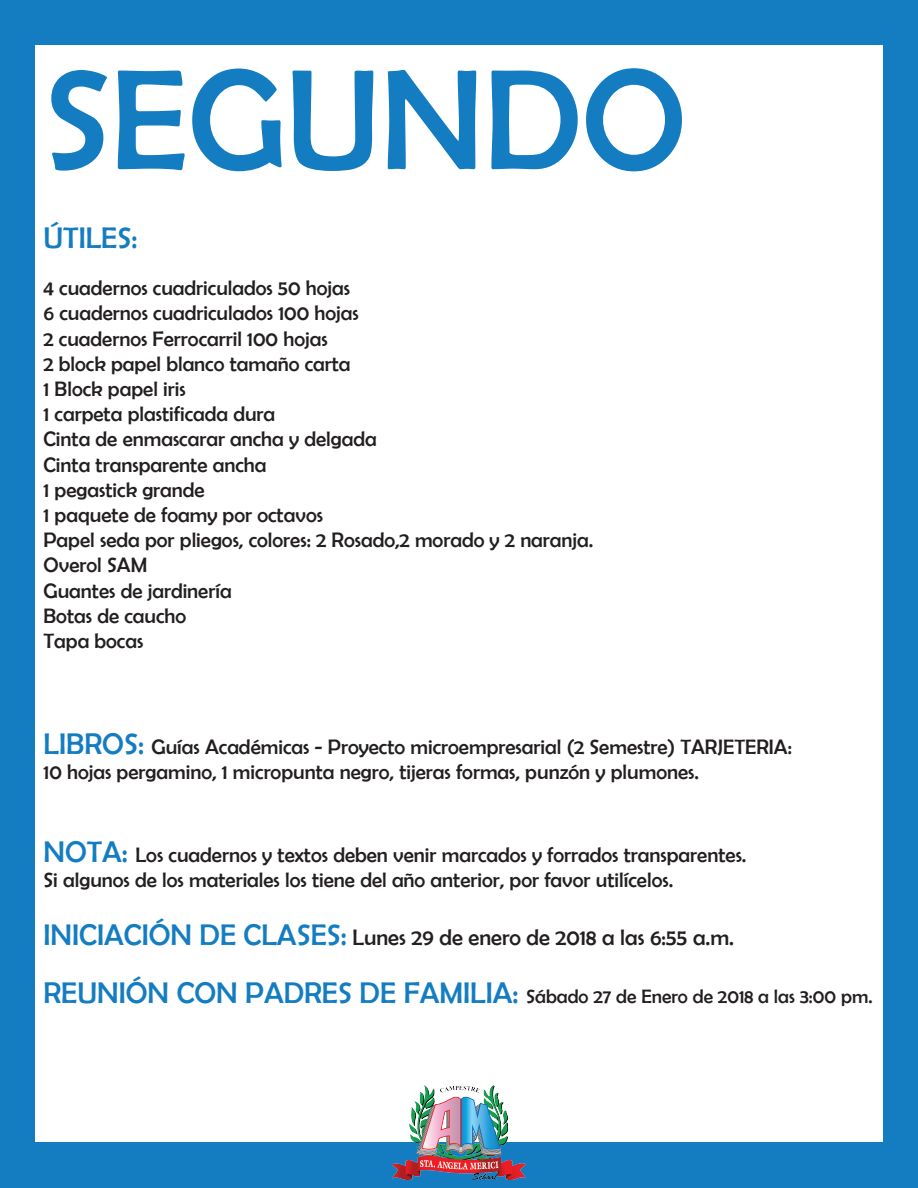
<style>
.page{position:relative;width:918px;height:1188px;background:#147dc2}
.page>*{position:absolute;margin:0;border:0;box-sizing:border-box;transform-origin:0 0}
.t1{font:144px "Berlin Sans FB";color:#147dc2}
.t2{font:30px "Berlin Sans FB";color:#147dc2}
.t3{font:22.5px "Berlin Sans FB";color:#231f20}
.t4{font:21px/25.2px "Berlin Sans FB";color:#231f20}
.t5{font:19.5px "Berlin Sans FB";color:#231f20}
.s1{font-size:30px;color:#147dc2}
</style>
<div class="page">
<div style="left:35px;top:46px;width:848px;height:1096px;background:#fff"></div>
<img style="left:391px;top:1085px;width:135px;height:95px">
<h1 class="t1" style="left:44px;top:40px;width:644px">SEGUNDO</h1>
<h2 class="t2" style="left:44px;top:222px;width:95px">ÚTILES:</h2>
<p class="t4" style="left:44px;top:275px;width:551px">4 cuadernos cuadriculados 50 hojas<br>6 cuadernos cuadriculados 100 hojas<br>2 cuadernos Ferrocarril 100 hojas<br>2 block papel blanco tamaño carta<br>1 Block papel iris<br>1 carpeta plastificada dura<br>Cinta de enmascarar ancha y delgada<br>Cinta transparente ancha<br>1 pegastick grande<br>1 paquete de foamy por octavos<br>Papel seda por pliegos, colores: 2 Rosado,2 morado y 2 naranja.<br>Overol SAM<br>Guantes de jardinería<br>Botas de caucho<br>Tapa bocas</p>
<p class="t4" style="left:44px;top:734px;width:750px"><span class="s1">LIBROS:</span> Guías Académicas - Proyecto microempresarial (2 Semestre) TARJETERIA:<br>10 hojas pergamino, 1 micropunta negro, tijeras formas, punzón y plumones.</p>
<p class="t4" style="left:44px;top:842px;width:704px"><span class="s1">NOTA:</span> Los cuadernos y textos deben venir marcados y forrados transparentes.<br>Si algunos de los materiales los tiene del año anterior, por favor utilícelos.</p>
<p class="t3" style="left:44px;top:925px;width:692px"><span class="s1">INICIACIÓN DE CLASES:</span> Lunes 29 de enero de 2018 a las 6:55 a.m.</p>
<p class="t5" style="left:44px;top:985px;width:831px"><span class="s1">REUNIÓN CON PADRES DE FAMILIA:</span> Sábado 27 de Enero de 2018 a las 3:00 pm.</p>
</div>
